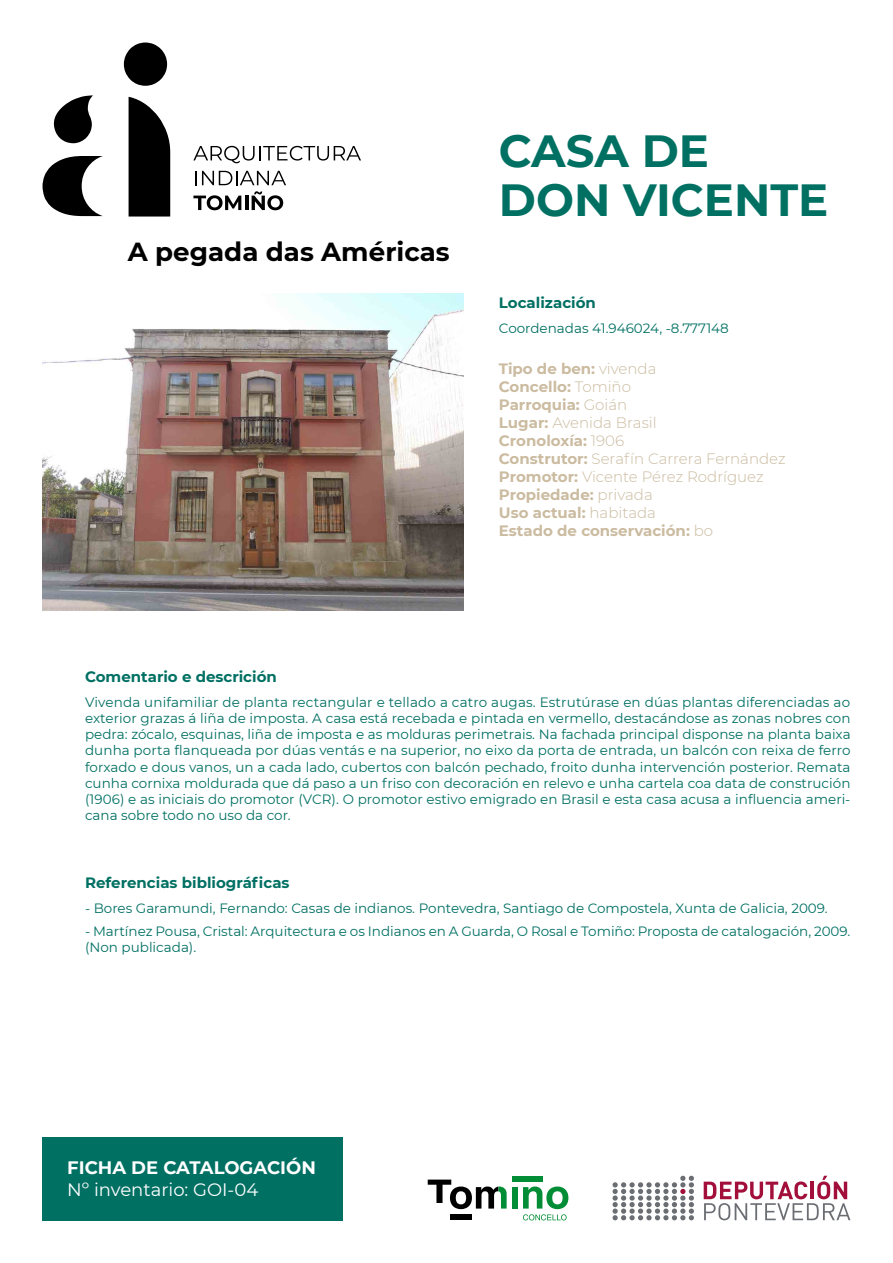
<style>
.page{position:relative;width:893px;height:1263px;background:#fff}
.page>*{position:absolute;margin:0;border:0;box-sizing:border-box;transform-origin:0 0}
.t1{font:700 45px/49.5px "Montserrat";color:#007063}
.t2{font:700 26.1px "Montserrat";color:#000}
.CATALOGACION{font:700 18px/21.6px "Montserrat";color:#fff}
.Listado{font:700 15px "Montserrat";color:#cbbba0}
.Listado-2{font:300 15px "Montserrat";color:#cbbba0}
.Título_información{font:700 15px "Montserrat";color:#007063}
.Texto_información{font:13.5px/16.2px "Montserrat";color:#007063;text-align:justify}
.s1{font-weight:300}
.s2{font-weight:700}
.s3{font-weight:400}
</style>
<div class="page">
<div style="left:43px;top:1137px;width:300px;height:83px;background:#007063"></div>
<svg style="left:428px;top:1179px;width:79px;height:30px"></svg>
<div style="left:512px;top:1187px;width:6px;height:21px;background:#008d36"></div>
<div style="left:512px;top:1177px;width:30px;height:5px;background:#008d36"></div>
<div style="left:451px;top:1214px;width:21px;height:6px;background:#000"></div>
<svg style="left:523px;top:1186px;width:45px;height:34px"></svg>
<svg style="left:704px;top:1176px;width:146px;height:44px"></svg>
<svg style="left:612px;top:1176px;width:82px;height:44px"></svg>
<svg style="left:43px;top:95px;width:127px;height:122px"></svg>
<svg style="left:124px;top:43px;width:43px;height:43px"></svg>
<svg style="left:193px;top:146px;width:168px;height:17px"></svg>
<svg style="left:196px;top:171px;width:90px;height:14px"></svg>
<svg style="left:193px;top:195px;width:48px;height:15px"></svg>
<hr style="left:245px;top:196px;width:3px;height:14px;background:#000">
<svg style="left:252px;top:191px;width:31px;height:19px"></svg>
<img style="left:43px;top:293px;width:421px;height:317px">
<h2 class="t2" style="left:128px;top:233px;width:323px">A pegada das Américas</h2>
<p class="t1" style="left:499px;top:124px;width:331px">CASA DE<br>DON VICENTE</p>
<p class="Título_información" style="left:499px;top:292px;width:99px">Localización</p>
<p class="Texto_información" style="left:499px;top:319px;width:231px">Coordenadas 41.946024, -8.777148</p>
<p class="Listado" style="left:499px;top:358px;width:159px">Tipo de ben: <span class="s1">vivenda</span></p>
<p class="Listado" style="left:499px;top:376px;width:134px">Concello: <span class="s1">Tomiño</span></p>
<p class="Listado" style="left:499px;top:394px;width:130px">Parroquia: <span class="s1">Goián</span></p>
<p class="Listado-2" style="left:499px;top:412px;width:159px"><span class="s2">Lugar:</span> Avenida Brasil</p>
<p class="Listado" style="left:499px;top:430px;width:127px">Cronoloxía: <span class="s1">1906</span></p>
<p class="Listado-2" style="left:499px;top:448px;width:288px"><span class="s2">Construtor:</span> Serafín Carrera Fernández</p>
<p class="Listado-2" style="left:499px;top:466px;width:266px"><span class="s2">Promotor:</span> Vicente Pérez Rodríguez</p>
<p class="Listado" style="left:499px;top:484px;width:155px">Propiedade: <span class="s1">privada</span></p>
<p class="Listado" style="left:499px;top:502px;width:159px">Uso actual: <span class="s1">habitada</span></p>
<p class="Listado" style="left:499px;top:520px;width:216px">Estado de conservación: <span class="s1">bo</span></p>
<p class="Título_información" style="left:85px;top:666px;width:193px">Comentario e descrición</p>
<p class="Texto_información" style="left:85px;top:693px;width:767px">Vivenda unifamiliar de planta rectangular e tellado a catro augas. Estrutúrase en dúas plantas diferenciadas ao exterior grazas á liña de imposta. A casa está recebada e pintada en vermello, destacándose as zonas nobres con pedra: zócalo, esquinas, liña de imposta e as molduras perimetrais. Na fachada principal disponse na planta baixa dunha porta flanqueada por dúas ventás e na superior, no eixo da porta de entrada, un balcón con reixa de ferro forxado e dous vanos, un a cada lado, cubertos con balcón pechado, froito dunha intervención posterior. Remata cunha cornixa moldurada que dá paso a un friso con decoración en relevo e unha cartela coa data de construción (1906) e as iniciais do promotor (VCR). O promotor estivo emigrado en Brasil e esta casa acusa a influencia ameri&shy;cana sobre todo no uso da cor.</p>
<p class="Título_información" style="left:85px;top:872px;width:206px">Referencias bibliográficas</p>
<p class="Texto_información" style="left:85px;top:900px;width:744px">- Bores Garamundi, Fernando: Casas de indianos. Pontevedra, Santiago de Compostela, Xunta de Galicia, 2009.</p>
<p class="Texto_información" style="left:85px;top:922px;width:767px">- Martínez Pousa, Cristal: Arquitectura e os Indianos en A Guarda, O Rosal e Tomiño: Proposta de catalogación, 2009. (Non publicada).</p>
<p class="CATALOGACION" style="left:67px;top:1156px;width:250px">FICHA DE CATALOGACIÓN<br><span class="s3">Nº inventario: GOI-04</span></p>
</div>
